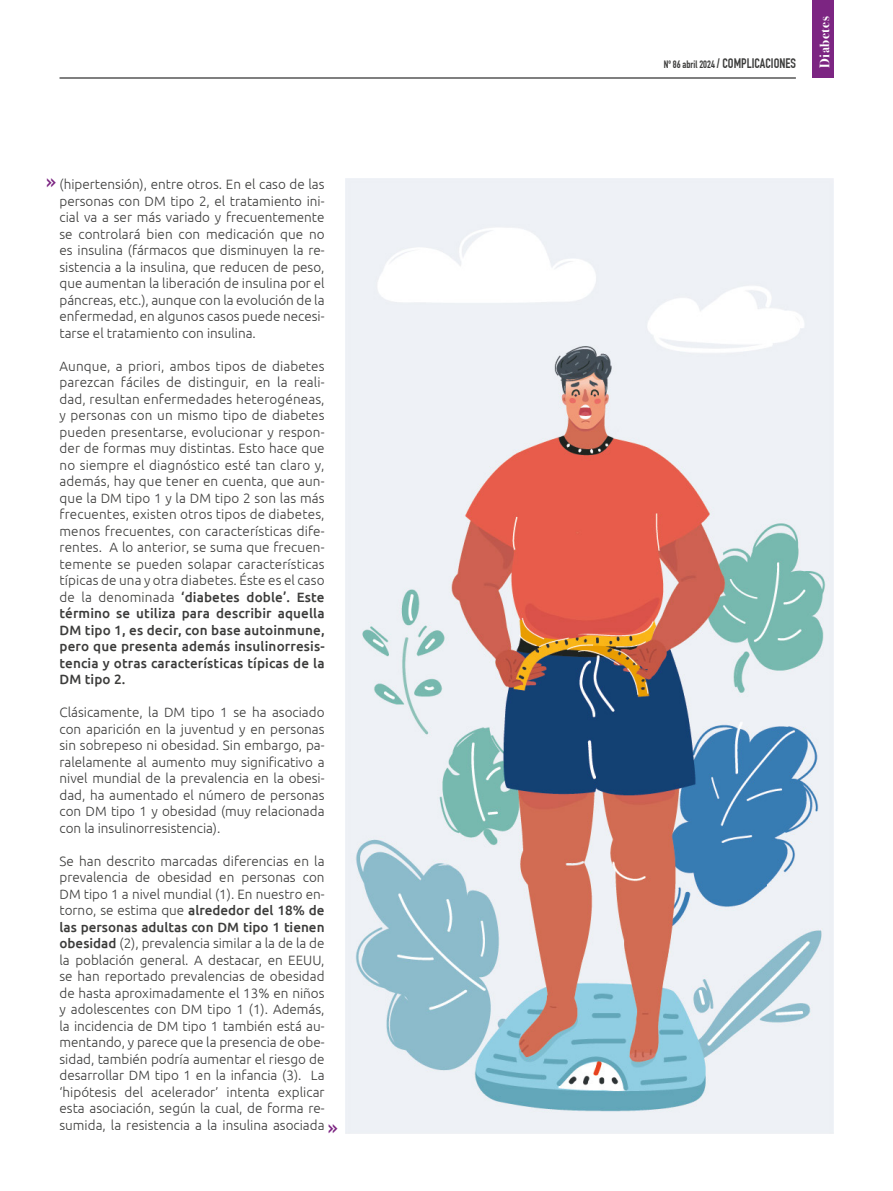
<style>
.page{position:relative;width:893px;height:1191px;background:#fff}
.page>*{position:absolute;margin:0;border:0;box-sizing:border-box;transform-origin:0 0}
.t1{font:22.5px "DIN Engschrift Std";color:#7c2582}
.t2{font:300 13.5px/16.5px "Ubuntu";color:#3c3c3b;text-align:justify}
.t3{font:13.5px "DIN Engschrift Std";color:#3c3c3b}
.t4{font:700 13.5px "Bodoni Svty Two ITCTT";letter-spacing:.04em;color:#fff}
.s1{font-weight:500}
.s2{font-size:10.5px}
</style>
<div class="page">
<hr style="left:60px;top:78px;width:736px;height:1px;background:#000">
<div style="left:812px;top:0;width:21px;height:78px;background:#7c2582"></div>
<img style="left:346px;top:179px;width:487px;height:954px">
<p class="t2" style="left:60px;top:176px;width:267px">(hipertensión), entre otros. En el caso de las personas con DM tipo 2, el tratamiento ini&shy;cial va a ser más variado y frecuentemente se controlará bien con medicación que no es insulina (fármacos que disminuyen la re&shy;sistencia a la insulina, que reducen de peso, que aumentan la liberación de insulina por el páncreas, etc.), aunque con la evolución de la enfermedad, en algunos casos puede necesi&shy;tarse el tratamiento con insulina.</p>
<p class="t2" style="left:60px;top:357px;width:267px">Aunque, a priori, ambos tipos de diabetes parezcan fáciles de distinguir, en la reali&shy;dad, resultan enfermedades heterogéneas, y personas con un mismo tipo de diabetes pueden presentarse, evolucionar y respon&shy;der de formas muy distintas. Esto hace que no siempre el diagnóstico esté tan claro y, además, hay que tener en cuenta, que aun&shy;que la DM tipo 1 y la DM tipo 2 son las más frecuentes, existen otros tipos de diabetes, menos frecuentes, con características dife&shy;rentes. A lo anterior, se suma que frecuen&shy;temente se pueden solapar características típicas de una y otra diabetes. Éste es el caso de la denominada <span class="s1">‘diabetes doble’. Este término se utiliza para describir aquella DM tipo 1, es decir, con base autoinmune, pero que presenta además insulinorresis&shy;tencia y otras características típicas de la DM tipo 2.</span></p>
<p class="t2" style="left:60px;top:704px;width:267px">Clásicamente, la DM tipo 1 se ha asociado con aparición en la juventud y en personas sin sobrepeso ni obesidad. Sin embargo, pa&shy;ralelamente al aumento muy significativo a nivel mundial de la prevalencia en la obesi&shy;dad, ha aumentado el número de personas con DM tipo 1 y obesidad (muy relacionada con la insulinorresistencia).</p>
<p class="t2" style="left:60px;top:852px;width:267px">Se han descrito marcadas diferencias en la prevalencia de obesidad en personas con DM tipo 1 a nivel mundial (1). En nuestro en&shy;torno, se estima que <span class="s1">alrededor del 18% de las personas adultas con DM tipo 1 tienen obesidad</span> (2), prevalencia similar a la de la de la población general. A destacar, en EEUU, se han reportado prevalencias de obesidad de hasta aproximadamente el 13% en niños y adolescentes con DM tipo 1 (1). Además, la incidencia de DM tipo 1 también está au&shy;mentando, y parece que la presencia de obe&shy;sidad, también podría aumentar el riesgo de desarrollar DM tipo 1 en la infancia (3). La ‘hipótesis del acelerador’ intenta explicar esta asociación, según la cual, de forma re&shy;sumida, la resistencia a la insulina asociada</p>
<h1 class="t1" style="left:46px;top:168px;width:11px">»</h1>
<h1 class="t1" style="left:328px;top:1114px;width:11px">»</h1>
<p class="t3" style="left:664px;top:55px;width:134px"><span class="s2">Nº 86 abril 2024</span> / COMPLICACIONES</p>
<p class="t4" style="left:813px;top:68px;width:53px;rotate:-90deg">Diabetes</p>
</div>
